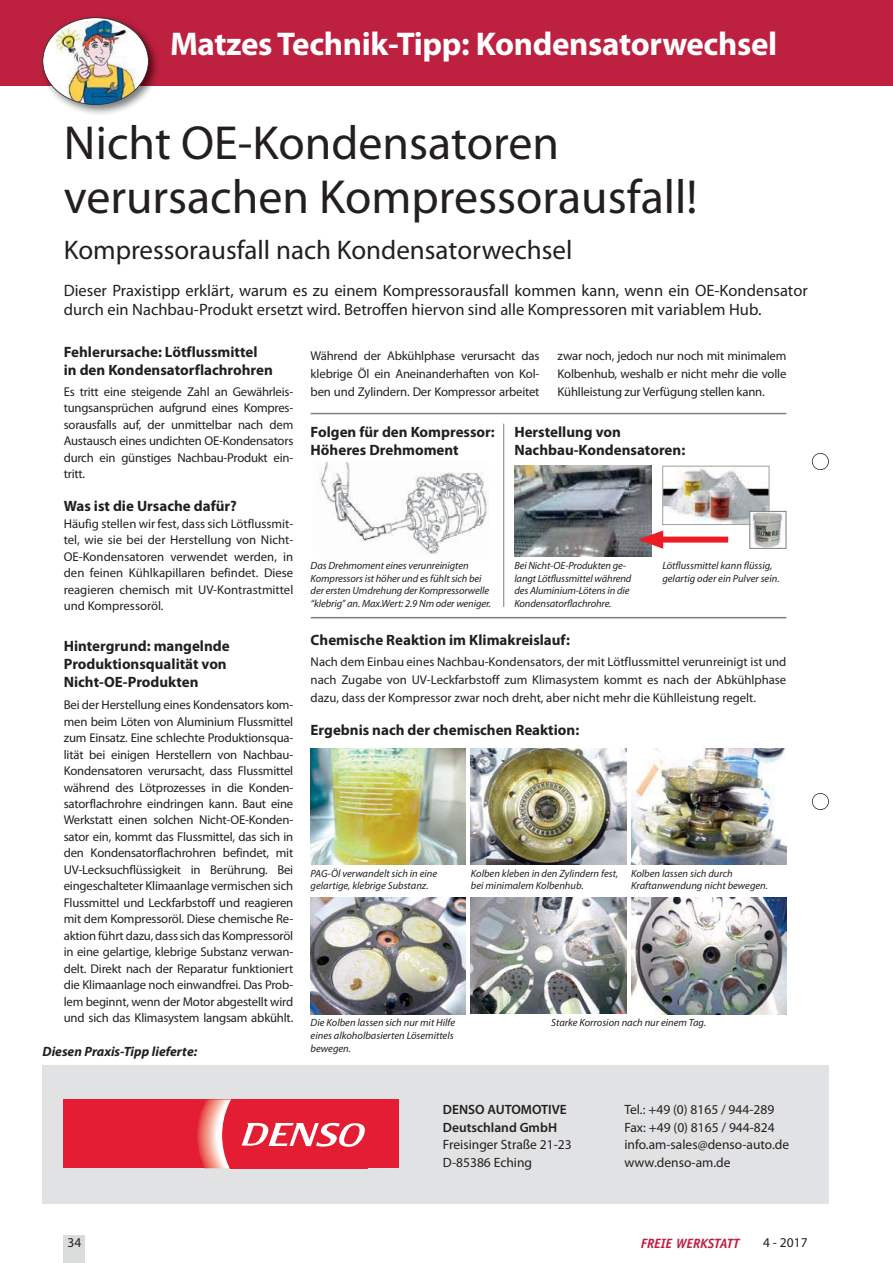
<style>
.page{position:relative;width:893px;height:1263px;background:#fff}
.page>*{position:absolute;margin:0;border:0;box-sizing:border-box;transform-origin:0 0}
.t1{font:48px/54px "Myriad Pro";color:#231f20}
.t2{font:700 33px "Myriad Pro";letter-spacing:-.01em;color:#fff}
.t3{font:27px "Myriad Pro";color:#231f20}
.t4{font:16.5px/19.8px "Myriad Pro";color:#231f20}
.t5{font:700 15px/18px "Myriad Pro";color:#231f20}
.t6{font:13.5px "Myriad Pro";color:#231f20}
.t7{font:600 13.5px "Myriad Pro";color:#231f20}
.t8{font:italic 700 13.5px "Myriad Pro";color:#231f20}
.t9{font:italic 700 13.5px "Officina Sans";color:#be2040}
.t10{font:12.75px/16.5px "Myriad Pro";letter-spacing:-.015em;color:#231f20;text-align:justify}
.t11{font:italic 10.5px/12.6px "Myriad Pro";color:#231f20}
</style>
<div class="page">
<div style="left:64px;top:1235px;width:21px;height:28px;background:#dadbdb"></div>
<div style="left:0;top:0;width:892px;height:85px;background:#be2040"></div>
<img style="left:40px;top:16px;width:127px;height:98px">
<img style="left:42px;top:17px;width:107px;height:88px">
<svg style="left:812px;top:453px;width:17px;height:17px"></svg>
<svg style="left:812px;top:793px;width:17px;height:17px"></svg>
<div style="left:43px;top:1065px;width:786px;height:139px;background:#e1e2e3"></div>
<div style="left:64px;top:1099px;width:335px;height:69px;background:#e41d32"></div>
<svg style="left:197px;top:1099px;width:171px;height:70px"></svg>
<img style="left:631px;top:898px;width:155px;height:116px">
<img style="left:631px;top:748px;width:155px;height:117px">
<img style="left:311px;top:898px;width:155px;height:116px">
<img style="left:471px;top:748px;width:155px;height:117px">
<img style="left:471px;top:897px;width:155px;height:117px">
<img style="left:311px;top:748px;width:155px;height:117px">
<img style="left:320px;top:462px;width:167px;height:92px">
<img style="left:514px;top:466px;width:137px;height:90px">
<img style="left:769px;top:513px;width:14px;height:34px">
<div style="left:749px;top:511px;width:37px;height:38px;border:1px solid #7c8080"></div>
<hr style="left:311px;top:413px;width:475px;height:1px;background:#7c8080">
<hr style="left:503px;top:424px;width:1px;height:183px;background:#7c8080">
<img style="left:638px;top:466px;width:131px;height:83px">
<hr style="left:311px;top:617px;width:475px;height:1px;background:#7c8080">
<h2 class="t2" style="left:170px;top:31px;width:609px">Matzes Technik-Tipp: Kondensatorwechsel</h2>
<h1 class="t1" style="left:64px;top:119px;width:635px">Nicht OE-Kondensatoren verursachen Kompressorausfall!</h1>
<h3 class="t3" style="left:64px;top:240px;width:510px">Kompressorausfall nach Kondensatorwechsel</h3>
<p class="t4" style="left:64px;top:281px;width:745px">Dieser Praxistipp erklärt, warum es zu einem Kompressorausfall kommen kann, wenn ein OE-Kondensator durch ein Nachbau-Produkt ersetzt wird. Betroffen hiervon sind alle Kompressoren mit variablem Hub.</p>
<p class="t10" style="left:311px;top:348px;width:230px;line-height:18px">Während der Abkühlphase verursacht das klebrige Öl ein Aneinanderhaften von Kol&shy;ben und Zylindern. Der Kompressor arbeitet</p>
<p class="t10" style="left:557px;top:348px;width:230px;line-height:18px">zwar noch, jedoch nur noch mit minimalem Kolbenhub, weshalb er nicht mehr die volle Kühlleistung zur Verfügung stellen kann.</p>
<p class="t5" style="left:64px;top:344px;width:211px">Fehlerursache: Lötflussmittel in den Kondensatorflachrohren</p>
<p class="t10" style="left:64px;top:384px;width:231px">Es tritt eine steigende Zahl an Gewährleis&shy;tungsansprüchen aufgrund eines Kompres&shy;sorausfalls auf, der unmittelbar nach dem Austausch eines undichten OE-Kondensators durch ein günstiges Nachbau-Produkt ein&shy;tritt.</p>
<p class="t5" style="left:64px;top:498px;width:175px">Was ist die Ursache dafür?</p>
<p class="t10" style="left:64px;top:516px;width:231px">Häufig stellen wir fest, dass sich Lötflussmit&shy;tel, wie sie bei der Herstellung von Nicht-OE-Kondensatoren verwendet werden, in den feinen Kühlkapillaren befindet. Diese reagieren chemisch mit UV-Kontrastmittel und Kompressoröl.</p>
<p class="t5" style="left:64px;top:638px;width:167px">Hintergrund: mangelnde<br>Produktionsqualität von<br>Nicht-OE-Produkten</p>
<p class="t10" style="left:64px;top:697px;width:231px">Bei der Herstellung eines Kondensators kom&shy;men beim Löten von Aluminium Flussmittel zum Einsatz. Eine schlechte Produktionsqua&shy;lität bei einigen Herstellern von Nachbau-Kondensatoren verursacht, dass Flussmittel während des Lötprozesses in die Konden&shy;satorflachrohre eindringen kann. Baut eine Werkstatt einen solchen Nicht-OE-Konden&shy;sator ein, kommt das Flussmittel, das sich in den Kondensatorflachrohren befindet, mit UV-Lecksuchflüssigkeit in Berührung. Bei eingeschalteter Klimaanlage vermischen sich Flussmittel und Leckfarbstoff und reagieren mit dem Kompressoröl. Diese chemische Re&shy;aktion führt dazu, dass sich das Kompressoröl in eine gelartige, klebrige Substanz verwan&shy;delt. Direkt nach der Reparatur funktioniert die Klimaanlage noch einwandfrei. Das Prob&shy;lem beginnt, wenn der Motor abgestellt wird und sich das Klimasystem langsam abkühlt.</p>
<p class="t5" style="left:311px;top:424px;width:186px">Folgen für den Kompressor:<br>Höheres Drehmoment</p>
<p class="t5" style="left:514px;top:424px;width:172px">Herstellung von<br>Nachbau-Kondensatoren:</p>
<p class="t11" style="left:311px;top:560px;width:182px">Das Drehmoment eines verunreinigten<br>Kom pressors ist höher und es fühlt sich bei der ersten Umdrehung der Kompressorwelle “klebrig” an. Max.Wert: 2.9 Nm oder weniger.</p>
<p class="t11" style="left:514px;top:560px;width:119px">Bei Nicht-OE-Produkten ge&shy;langt Lötflussmittel während des Aluminium-Lötens in die<br>Kondensatorflachrohre.</p>
<p class="t11" style="left:662px;top:560px;width:119px">Lötflussmittel kann flüssig, gelartig oder ein Pulver sein.</p>
<p class="t5" style="left:311px;top:632px;width:261px">Chemische Reaktion im Klimakreislauf:</p>
<p class="t10" style="left:311px;top:653px;width:477px;line-height:18px">Nach dem Einbau eines Nachbau-Kondensators, der mit Lötflussmittel verunreinigt ist und nach Zugabe von UV-Leckfarbstoff zum Klimasystem kommt es nach der Abkühlphase dazu, dass der Kompressor zwar noch dreht, aber nicht mehr die Kühlleistung regelt.</p>
<p class="t5" style="left:311px;top:722px;width:270px">Ergebnis nach der chemischen Reaktion:</p>
<p class="t11" style="left:311px;top:867px;width:128px">PAG-Öl verwandelt sich in eine gelartige, klebrige Substanz.</p>
<p class="t11" style="left:471px;top:867px;width:149px">Kolben kleben in den Zylindern fest, bei minimalem Kolbenhub.</p>
<p class="t11" style="left:631px;top:867px;width:138px">Kolben lassen sich durch<br>Kraftanwendung nicht bewegen.</p>
<p class="t11" style="left:551px;top:1017px;width:156px">Starke Korrosion nach nur einem Tag.</p>
<p class="t11" style="left:311px;top:1017px;width:146px">Die Kolben lassen sich nur mit Hilfe eines alkoholbasierten Lösemittels bewegen.</p>
<p class="t8" style="left:43px;top:1043px;width:156px">Diesen Praxis-Tipp lieferte:</p>
<p class="t7" style="left:443px;top:1101px;width:125px">DENSO AUTOMOTIVE</p>
<p class="t6" style="left:624px;top:1104px;width:151px">Tel.: +49 (0) 8165 / 944-289</p>
<p class="t7" style="left:443px;top:1119px;width:116px">Deutschland GmbH</p>
<p class="t6" style="left:624px;top:1122px;width:152px">Fax: +49 (0) 8165 / 944-824</p>
<p class="t6" style="left:443px;top:1140px;width:130px">Freisinger Straße 21-23</p>
<p class="t6" style="left:624px;top:1140px;width:166px">info.am-sales@denso-auto.de</p>
<p class="t6" style="left:443px;top:1158px;width:91px">D-85386 Eching</p>
<p class="t6" style="left:624px;top:1158px;width:108px">www.denso-am.de</p>
<p class="t6" style="left:753px;top:1104px;width:22px">322</p>
<p class="t6" style="left:67px;top:1237px;width:15px">34</p>
<p class="t9" style="left:641px;top:1238px;width:100px">FREIE WERKSTATT</p>
<p class="t6" style="left:763px;top:1237px;width:46px">4 - 2017</p>
</div>
